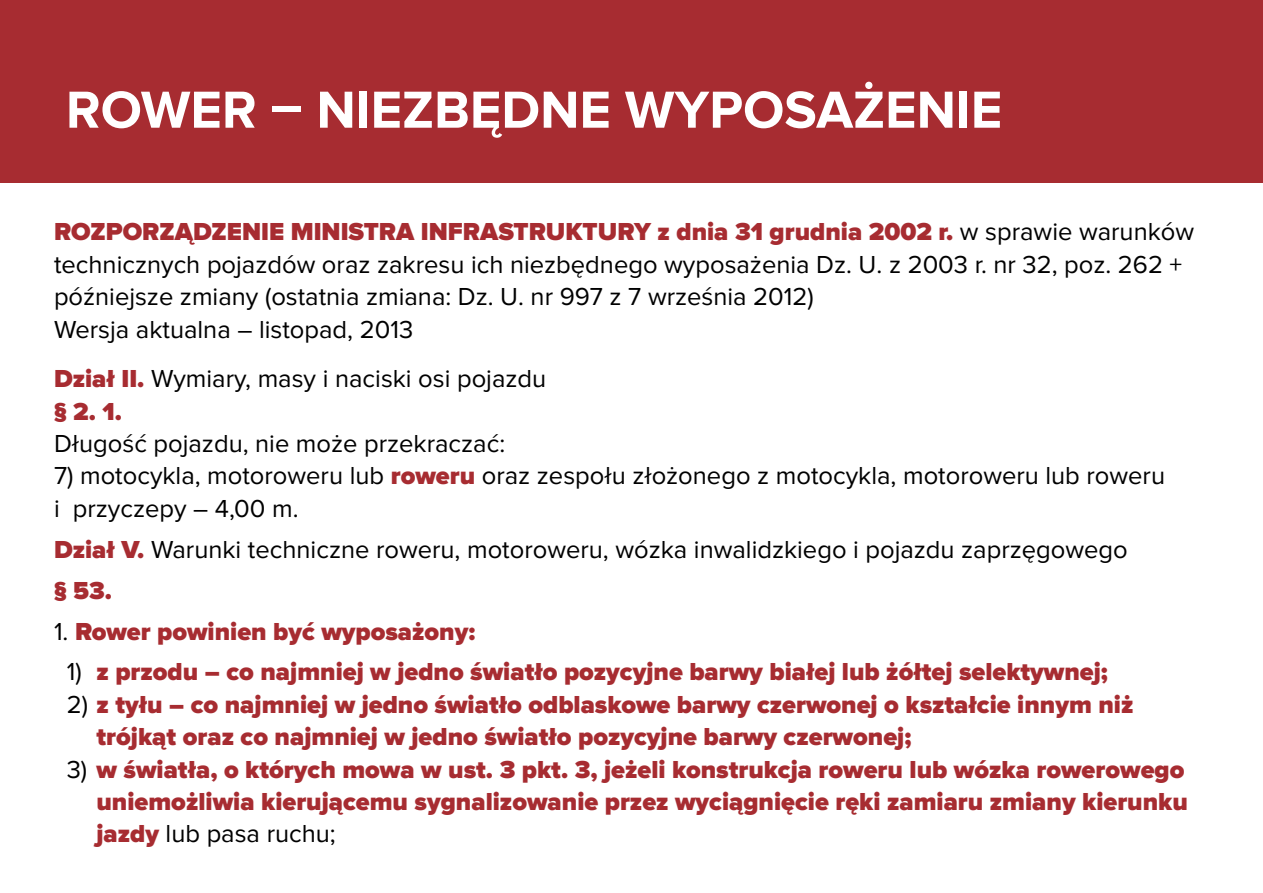
<style>
.page{position:relative;width:1263px;height:893px;background:#fff}
.page>*{position:absolute;margin:0;border:0;box-sizing:border-box;transform-origin:0 0}
.t1{font:700 54px "Proxima Nova";color:#fff}
.t2{font:25.5px/32.4px "Proxima Nova";color:#000}
.t3{font:900 25.5px/32.4px "Proxima Nova";color:#a72c31}
.s1{font-weight:900;color:#a72c31}
.s2{font-weight:400;color:#000}
</style>
<div class="page">
<div style="left:0;top:0;width:1263px;height:183px;background:#a72c31"></div>
<h1 class="t1" style="left:271px;top:79px;width:733px">– NIEZBĘDNRE WYPOSAŻENIE</h1>
<h1 class="t1" style="left:66px;top:70px;width:158px">ROWE</h1>
<h1 class="t1" style="left:66px;top:70px;width:489px">ROWERROWY SAVOI</h1>
<h1 class="t1" style="left:588px;top:70px;width:171px">-VIVRE</h1>
<p class="t2" style="left:54px;top:216px;width:1142px"><span class="s1">ROZPORZĄDZENIE MINISTRA INFRASTRUKTURY z dnia 31 grudnia 2002 r.</span> w sprawie warunków technicznych pojazdów oraz zakresu ich niezbędnego wyposażenia Dz. U. z 2003 r. nr 32, poz. 262 + późniejsze zmiany (ostatnia zmiana: Dz. U. nr 997 z 7 września 2012)<br>Wersja aktualna – listopad‚ 2013</p>
<p class="t2" style="left:54px;top:363px;width:494px"><span class="s1">Dział II.</span> Wymiary, masy i naciski osi pojazdu <span class="s1">§ 2. 1.</span></p>
<p class="t2" style="left:54px;top:428px;width:453px">Długość pojazdu, nie może przekraczać:</p>
<p class="t2" style="left:54px;top:460px;width:1112px">7) motocykla, motoroweru lub <span class="s1">roweru</span> oraz zespołu złożonego z motocykla, motoroweru lub roweru i przyczepy – 4,00 m.</p>
<p class="t2" style="left:54px;top:529px;width:1075px;line-height:41px"><span class="s1">Dział V.</span> Warunki techniczne roweru, motoroweru, wózka inwalidzkiego i pojazdu zaprzęgowego <span class="s1">§ 53.</span></p>
<p class="t3" style="left:54px;top:615px;width:423px"><span class="s2">1.</span> Rower powinien być wyposażony:</p>
<p class="t3" style="left:67px;top:656px;width:1043px"><span class="s2">1)</span> z przodu – co najmniej w jedno światło pozycyjne barwy białej lub żółtej selektywnej;</p>
<p class="t3" style="left:97px;top:689px;width:1038px;text-indent:-30px"><span class="s2">2)</span> z tyłu – co najmniej w jedno światło odblaskowe barwy czerwonej o kształcie innym niż trójkąt oraz co najmniej w jedno światło pozycyjne barwy czerwonej;</p>
<p class="t3" style="left:97px;top:754px;width:1093px;text-indent:-30px"><span class="s2">3)</span> w światła, o których mowa w ust. 3 pkt. 3, jeżeli konstrukcja roweru lub wózka rowerowego uniemożliwia kierującemu sygnalizowanie przez wyciągnięcie ręki zamiaru zmiany kierunku jazdy <span class="s2">lub pasa ruchu;</span></p>
</div>
